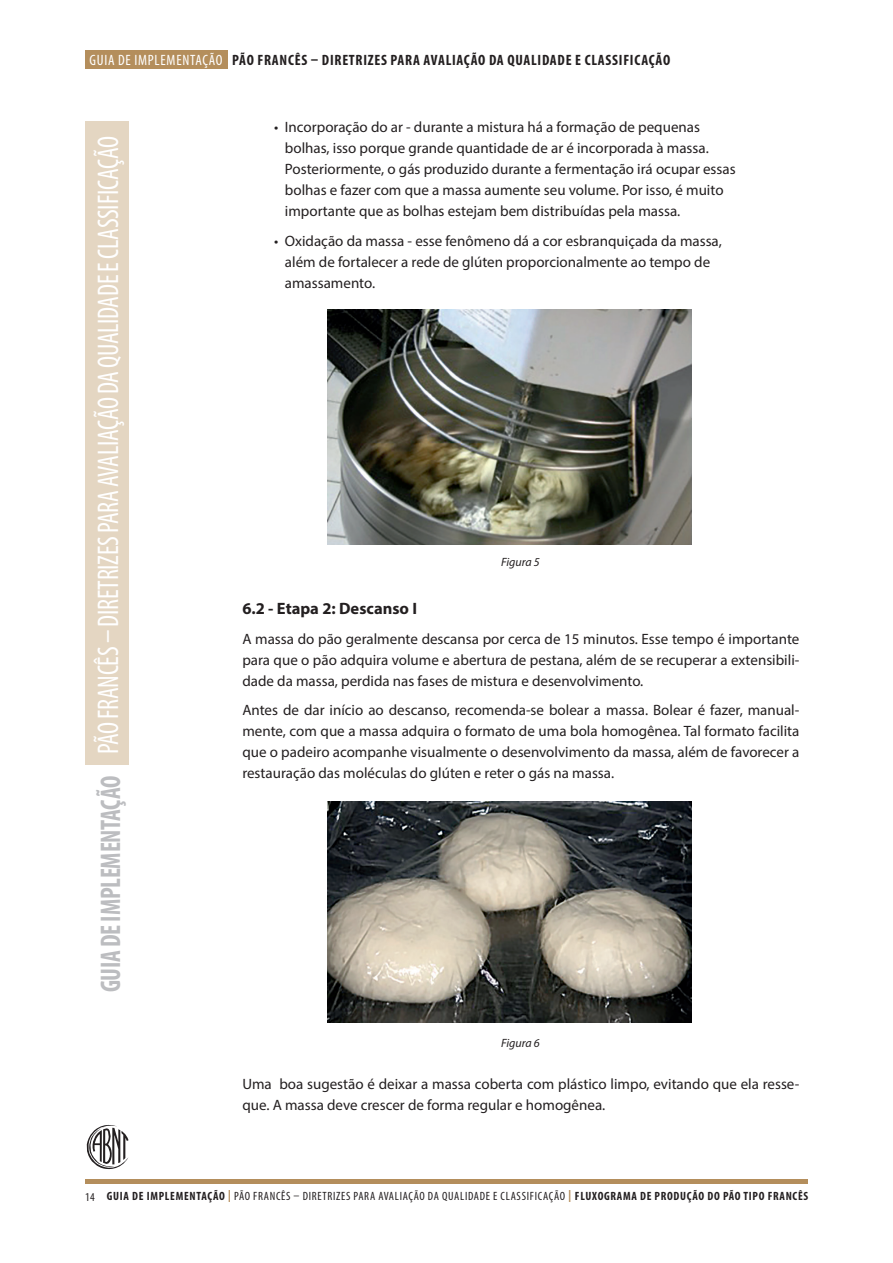
<style>
.page{position:relative;width:893px;height:1263px;background:#fff}
.page>*{position:absolute;margin:0;border:0;box-sizing:border-box;transform-origin:0 0}
.t1{font:condensed 30px "Myriad Pro";letter-spacing:-.01em;color:#fff;scale:.9 1}
.t2{font:700 condensed 28.5px "Myriad Pro";letter-spacing:-.01em;color:#bcbdc0;scale:.9 1}
.t3{font:700 16.5px "Myriad Pro";color:#231f20}
.t4{font:15px/21px "Myriad Pro";color:#231f20}
.t5{font:700 condensed 15px "Myriad Pro";letter-spacing:.05em;color:#231f20}
.t6{font:condensed 15px "Myriad Pro";letter-spacing:.05em;color:#fff}
.t7{font:condensed 12px "Myriad Pro";letter-spacing:.06em;color:#231f20}
.t8{font:italic 12px "Myriad Pro";color:#231f20}
.s1{font-weight:700}
.s2{font-weight:700;font-stretch:normal;color:#b48e5c}
</style>
<div class="page">
<hr style="left:85px;top:1179px;width:723px;height:4px;background:#b48e5c">
<div style="left:85px;top:51px;width:142px;height:18px;background:#b48e5c"></div>
<div style="left:85px;top:121px;width:44px;height:644px;background:#e4d6c2"></div>
<svg style="left:86px;top:1124px;width:43px;height:46px"></svg>
<img style="left:327px;top:309px;width:364px;height:235px">
<img style="left:327px;top:801px;width:364px;height:221px">
<p class="t6" style="left:89px;top:51px;width:135px">GUIA DE IMPLEMENTAÇÃO</p>
<p class="t5" style="left:232px;top:51px;width:439px">PÃO FRANCÊS – DIRETRIZES PARA AVALIAÇÃO DA QUALIDADE E CLASSIFICAÇÃO</p>
<h1 class="t1" style="left:90px;top:754px;width:688px;rotate:-90deg">PÃO FRANCÊS – DIRETRIZES PARA AVALIAÇÃO DA QUALIDADE E CLASSIFICAÇÃO</h1>
<h2 class="t2" style="left:93px;top:992px;width:242px;rotate:-90deg">GUIA DE IMPLEMENTAÇÃO</h2>
<p class="t4" style="left:285px;top:117px;width:452px;text-indent:-11px">• Incorporação do ar - durante a mistura há a formação de pequenas bolhas, isso porque grande quantidade de ar é incorporada à massa.<br>Posteriormente, o gás produzido durante a fermentação irá ocupar essas bolhas e fazer com que a massa aumente seu volume. Por isso, é muito importante que as bolhas estejam bem distribuídas pela massa.</p>
<p class="t4" style="left:285px;top:230px;width:439px;text-indent:-11px">• Oxidação da massa - esse fenômeno dá a cor esbranquiçada da massa, além de fortalecer a rede de glúten proporcionalmente ao tempo de amassamento.</p>
<p class="t8" style="left:501px;top:554px;width:40px">Figura 5</p>
<p class="t3" style="left:242px;top:598px;width:176px">6.2 - Etapa 2: Descanso I</p>
<p class="t4" style="left:242px;top:628px;width:559px;text-align:justify">A massa do pão geralmente descansa por cerca de 15 minutos. Esse tempo é importante para que o pão adquira volume e abertura de pestana, além de se recuperar a extensibili&shy;dade da massa, perdida nas fases de mistura e desenvolvimento.</p>
<p class="t4" style="left:242px;top:699px;width:559px;text-align:justify">Antes de dar início ao descanso, recomenda-se bolear a massa. Bolear é fazer, manual&shy;mente, com que a massa adquira o formato de uma bola homogênea. Tal formato facilita que o padeiro acompanhe visualmente o desenvolvimento da massa, além de favorecer a restauração das moléculas do glúten e reter o gás na massa.</p>
<p class="t8" style="left:501px;top:1035px;width:40px">Figura 6</p>
<p class="t4" style="left:242px;top:1073px;width:559px">Uma boa sugestão é deixar a massa coberta com plástico limpo, evitando que ela resse&shy;que. A massa deve crescer de forma regular e homogênea.</p>
<p class="t7" style="left:85px;top:1190px;width:11px">14</p>
<p class="t7" style="left:107px;top:1189px;width:703px"><span class="s1">GUIA DE IMPLEMENTAÇÃO</span> <span class="s2">|</span> PÃO FRANCÊS – DIRETRIZES PARA AVALIAÇÃO DA QUALIDADE E CLASSIFICAÇÃO <span class="s2">|</span> <span class="s1">FLUXOGRAMA DE PRODUÇÃO DO PÃO TIPO FRANCÊS</span></p>
</div>
